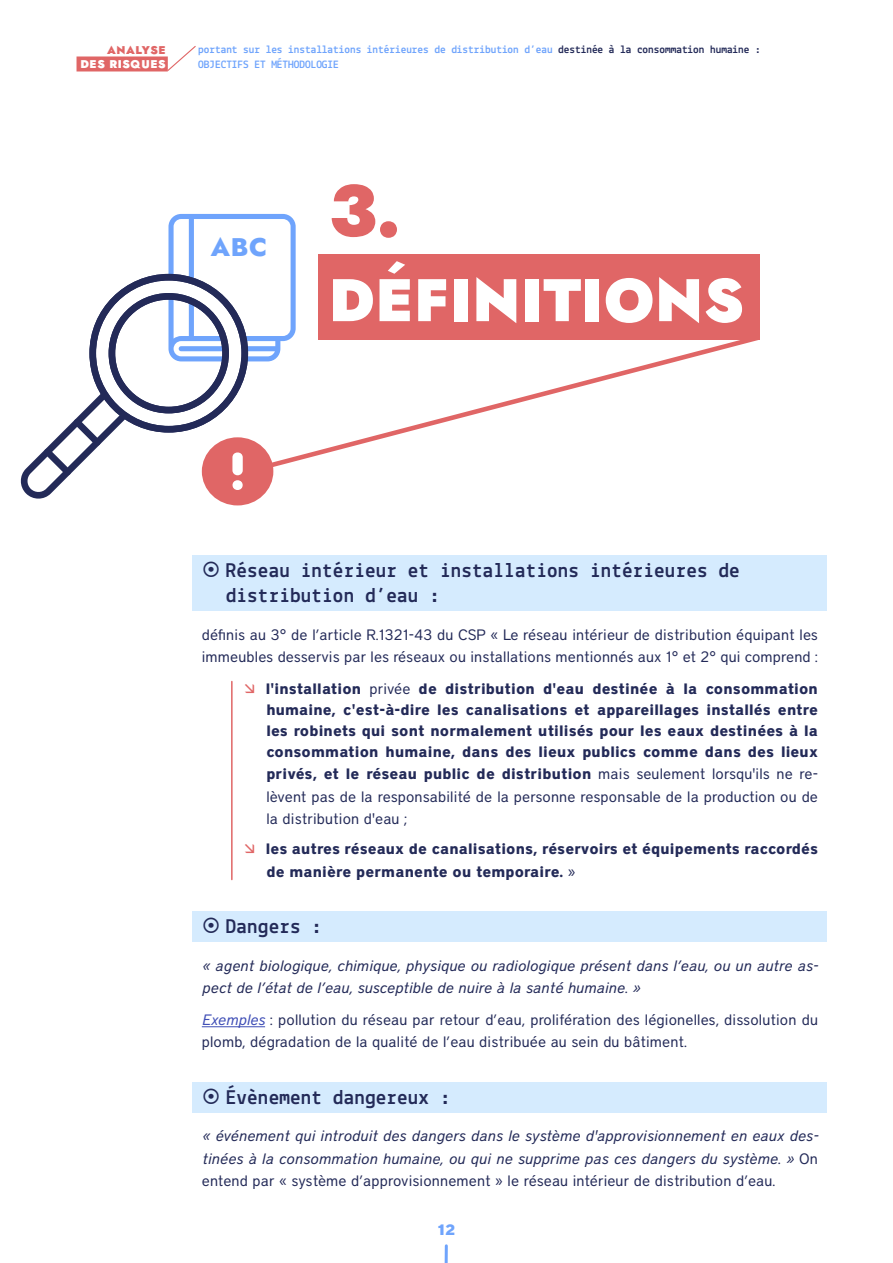
<style>
.page{position:relative;width:893px;height:1263px;background:#fff}
.page>*{position:absolute;margin:0;border:0;box-sizing:border-box;transform-origin:0 0}
.t1{font:900 72px "Jost";color:#e06666}
.t2{font:900 60px "Jost";letter-spacing:.01em;color:#fff}
.t3{font:800 25.5px "Jost";color:#6fa4fc}
.t4{font:700 21px/25.2px "Lekton";letter-spacing:.01em;color:#232a58}
.t5{font:15px/22.5px "District";letter-spacing:.01em;color:#232a58}
.t6{font:italic 15px/22.5px "District";letter-spacing:.01em;color:#232a58}
.t7{font:700 15px/21px "District";letter-spacing:.01em;color:#232a58;text-align:justify}
.t8{font:900 15px "District";color:#6fa4fc}
.t9{font:700 11.25px/15px "Lekton";color:#6fa4fc}
.t10{font:900 11.25px "Jost";letter-spacing:.05em;color:#fff}
.t11{font:900 11.25px "Jost";letter-spacing:.05em;color:#e06666}
.s1{color:#232a58}
.s2{font-weight:400}
.s3{font-weight:700}
.s4{font-style:italic;color:#3f4eb6}
.s5{font-style:normal}
</style>
<div class="page">
<svg style="left:444px;top:1244px;width:4px;height:19px"></svg>
<svg style="left:166px;top:46px;width:30px;height:26px"></svg>
<div style="left:77px;top:56px;width:91px;height:15px;background:#e06666"></div>
<div style="left:318px;top:254px;width:442px;height:85px;background:#e06666"></div>
<svg style="left:296px;top:339px;width:464px;height:122px"></svg>
<div style="left:193px;top:555px;width:634px;height:55px;background:#d5ebfe"></div>
<hr style="left:231px;top:681px;width:2px;height:198px;background:#e06666">
<div style="left:193px;top:911px;width:634px;height:30px;background:#d5ebfe"></div>
<hr style="left:202px;top:1026px;width:63px;height:1px;background:#3f4eb6">
<div style="left:193px;top:1082px;width:634px;height:30px;background:#d5ebfe"></div>
<svg style="left:20px;top:214px;width:276px;height:292px"></svg>
<div style="left:89px;top:274px;width:159px;height:159px;border:7px solid #232a58;border-radius:50%"></div>
<p class="t11" style="left:107px;top:42px;width:60px">ANALYSE</p>
<p class="t10" style="left:80px;top:56px;width:87px">DES RISQUES</p>
<p class="t9" style="left:198px;top:42px;width:564px">portant sur les installations intérieures de distribution d’eau <span class="s1">destinée à la consommation humaine :<br></span>OBJECTIFS ET MÉTHODOLOGIE</p>
<h3 class="t3" style="left:211px;top:229px;width:58px">ABC</h3>
<h1 class="t1" style="left:329px;top:159px;width:73px">3.</h1>
<h2 class="t2" style="left:329px;top:257px;width:417px">DÉFINITIONS</h2>
<h3 class="t4" style="left:226px;top:557px;width:515px">Réseau intérieur et installations intérieures de distribution d’eau :</h3>
<p class="t5" style="left:202px;top:623px;width:618px">définis au 3° de l’article R.1321-43 du CSP « Le réseau intérieur de distribution équipant les immeubles desservis par les réseaux ou installations mentionnés aux 1° et 2° qui comprend :</p>
<p class="t7" style="left:266px;top:677px;width:554px">l'installation <span class="s2">privée</span> de distribution d'eau destinée à la consommation humaine, c'est-à-dire les canalisations et appareillages installés entre les robinets qui sont normalement utilisés pour les eaux destinées à la consommation humaine, dans des lieux publics comme dans des lieux</p>
<p class="t5" style="left:266px;top:762px;width:553px;text-align:justify"><span class="s3">privés, et le réseau public de distribution</span> mais seulement lorsqu'ils ne re&shy;lèvent pas de la responsabilité de la personne responsable de la production ou de la distribution d'eau ;</p>
<p class="t7" style="left:266px;top:837px;width:554px;line-height:22.5px">les autres réseaux de canalisations, réservoirs et équipements raccordés de manière permanente ou temporaire. <span class="s2">»</span></p>
<h3 class="t4" style="left:226px;top:913px;width:98px">Dangers :</h3>
<p class="t6" style="left:202px;top:954px;width:618px">« agent biologique, chimique, physique ou radiologique présent dans l’eau, ou un autre as&shy;pect de l’état de l’eau, susceptible de nuire à la santé humaine. »</p>
<p class="t5" style="left:202px;top:1008px;width:618px"><span class="s4">Exemples</span> : pollution du réseau par retour d’eau, prolifération des légionelles, dissolution du plomb, dégradation de la qualité de l’eau distribuée au sein du bâtiment.</p>
<h3 class="t4" style="left:226px;top:1084px;width:226px">Évènement dangereux :</h3>
<p class="t6" style="left:202px;top:1125px;width:618px;text-align:justify">« événement qui introduit des dangers dans le système d'approvisionnement en eaux des&shy;tinées à la consommation humaine, ou qui ne supprime pas ces dangers du système. » <span class="s5">On entend par « système d’approvisionnement » le réseau intérieur de distribution d’eau.</span></p>
<p class="t8" style="left:437px;top:1221px;width:20px">12</p>
</div>
